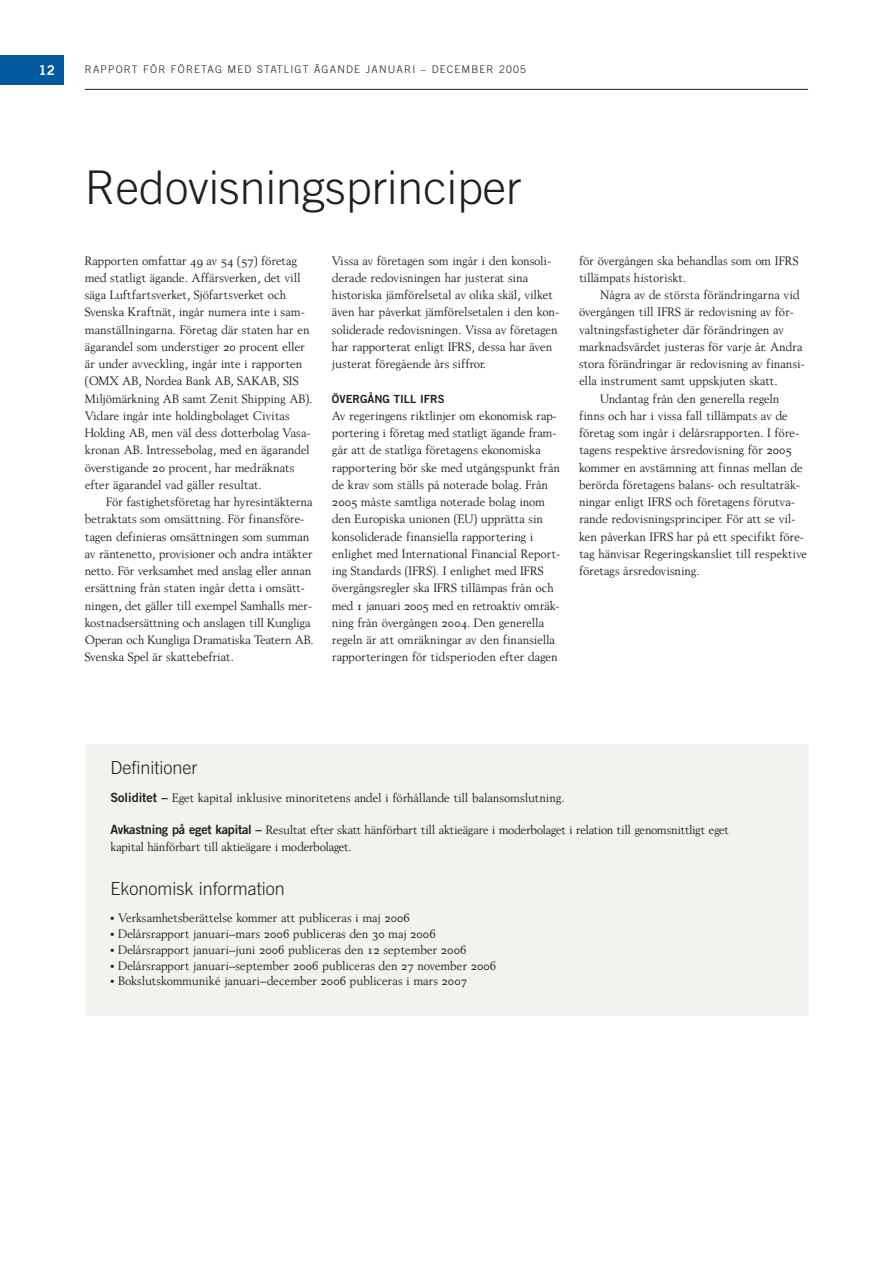
<style>
.page{position:relative;width:893px;height:1263px;background:#fff}
.page>*{position:absolute;margin:0;border:0;box-sizing:border-box;transform-origin:0 0}
.t1{font:300 46.5px "Trade Gothic";color:#231f20}
.t2{font:300 18px "Trade Gothic";color:#231f20}
.t3{font:13.5px "Trade Gothic Bold Two";color:#fff}
.t4{font:12.75px/17.2px "Berling Roman Os F";letter-spacing:-.02em;color:#231f20}
.t5{font:12.75px "Berling Roman Os F";color:#231f20}
.t6{font:11.25px "Trade Gothic Bold Two";color:#231f20}
.t7{font:300 10.5px "Trade Gothic";letter-spacing:.11em;color:#231f20}
.s1{font-family:"Trade Gothic Bold Two"}
</style>
<div class="page">
<div style="left:0;top:55px;width:64px;height:30px;background:#015a9d"></div>
<hr style="left:85px;top:89px;width:723px;height:1px;background:#231f20">
<div style="left:85px;top:744px;width:723px;height:272px;background:#f2f2ef"></div>
<p class="t3" style="left:39px;top:65px;width:18px">12</p>
<p class="t7" style="left:85px;top:66px;width:442px">RAPPORT FÖR FÖRETAG MED STATLIGT ÄGANDE JANUARI – DECEMBER 2005</p>
<h1 class="t1" style="left:85px;top:170px;width:438px">Redovisningsprinciper</h1>
<p class="t4" style="left:85px;top:253px;width:229px">Rapporten omfattar 49 av 54 (57) företag med statligt ägande. Affärsverken, det vill säga Luftfartsverket, Sjöfartsverket och Svenska Kraftnät, ingår numera inte i sam&shy;manställningarna. Företag där staten har en ägarandel som understiger 20 procent eller är under avveckling, ingår inte i rapporten (OMX AB, Nordea Bank AB, SAKAB, SIS Miljömärkning AB samt Zenit Shipping AB).<br>Vidare ingår inte holdingbolaget Civitas Holding AB, men väl dess dotterbolag Vasa&shy;kronan AB. Intressebolag, med en ägarandel överstigande 20 procent, har medräknats efter ägarandel vad gäller resultat.</p>
<p class="t4" style="left:85px;top:494px;width:230px;text-indent:21px">För fastighetsföretag har hyresintäkterna betraktats som omsättning. För finansföre&shy;tagen definieras omsättningen som summan av räntenetto, provisioner och andra intäkter netto. För verksamhet med anslag eller annan ersättning från staten ingår detta i omsätt&shy;ningen, det gäller till exempel Samhalls mer&shy;kostnadsersättning och anslagen till Kungliga Operan och Kungliga Dramatiska Teatern AB.<br>Svenska Spel är skattebefriat.</p>
<p class="t4" style="left:332px;top:253px;width:228px">Vissa av företagen som ingår i den konsoli&shy;derade redovisningen har justerat sina historiska jämförelsetal av olika skäl, vilket även har påverkat jämförelsetalen i den kon&shy;soliderade redovisningen. Vissa av företagen har rapporterat enligt IFRS, dessa har även justerat föregående års siffror.</p>
<p class="t6" style="left:332px;top:394px;width:114px">ÖVERGÅNG TILL IFRS</p>
<p class="t4" style="left:332px;top:408px;width:230px">Av regeringens riktlinjer om ekonomisk rap&shy;portering i företag med statligt ägande fram&shy;går att de statliga företagens ekonomiska rapportering bör ske med utgångspunkt från de krav som ställs på noterade bolag. Från 2005 måste samtliga noterade bolag inom den Europiska unionen (EU) upprätta sin konsoliderade finansiella rapportering i enlighet med International Financial Report&shy;ing Standards (IFRS). I enlighet med IFRS övergångsregler ska IFRS tillämpas från och med 1 januari 2005 med en retroaktiv omräk&shy;ning från övergången 2004. Den generella regeln är att omräkningar av den finansiella rapporteringen för tidsperioden efter dagen</p>
<p class="t4" style="left:579px;top:253px;width:221px">för övergången ska behandlas som om IFRS tillämpats historiskt.</p>
<p class="t4" style="left:600px;top:287px;width:201px">Några av de största förändringarna vid</p>
<p class="t4" style="left:579px;top:304px;width:216px">övergången till IFRS är redovisning av för-</p>
<p class="t4" style="left:579px;top:322px;width:206px">valtningsfastigheter där förändringen av</p>
<p class="t4" style="left:579px;top:339px;width:225px">marknadsvärdet justeras för varje år. Andra</p>
<p class="t4" style="left:579px;top:356px;width:227px">stora förändringar är redovisning av finansi-</p>
<p class="t4" style="left:579px;top:373px;width:200px">ella instrument samt uppskjuten skatt.</p>
<p class="t4" style="left:600px;top:391px;width:181px">Undantag från den generella regeln</p>
<p class="t5" style="left:579px;top:411px;width:210px">finns och har i vissa fall tillämpats av de</p>
<p class="t4" style="left:579px;top:425px;width:221px">företag som ingår i delårsrapporten. I före-</p>
<p class="t4" style="left:579px;top:442px;width:214px">tagens respektive årsredovisning för 2005</p>
<p class="t4" style="left:579px;top:460px;width:225px">kommer en avstämning att finnas mellan de</p>
<p class="t4" style="left:579px;top:477px;width:222px">berörda företagens balans- och resultaträk-</p>
<p class="t4" style="left:579px;top:494px;width:217px">ningar enligt IFRS och företagens förutva-</p>
<p class="t4" style="left:579px;top:511px;width:218px">rande redovisningsprinciper. För att se vil-</p>
<p class="t4" style="left:579px;top:529px;width:226px">ken påverkan IFRS har på ett specifikt före-</p>
<p class="t4" style="left:579px;top:546px;width:229px">tag hänvisar Regeringskansliet till respektive</p>
<p class="t4" style="left:579px;top:563px;width:122px">företags årsredovisning.</p>
<h2 class="t2" style="left:110px;top:761px;width:88px">Definitioner</h2>
<p class="t4" style="left:110px;top:790px;width:455px"><span class="s1">Soliditet –</span> Eget kapital inklusive minoritetens andel i förhållande till balansomslutning.</p>
<p class="t4" style="left:110px;top:822px;width:620px"><span class="s1">Avkastning på eget kapital –</span> Resultat efter skatt hänförbart till aktieägare i moderbolaget i relation till genomsnittligt eget kapital hänförbart till aktieägare i moderbolaget.</p>
<h2 class="t2" style="left:110px;top:882px;width:176px">Ekonomisk information</h2>
<p class="t4" style="left:110px;top:911px;width:301px">• Verksamhetsberättelse kommer att publiceras i maj 2006</p>
<p class="t4" style="left:110px;top:926px;width:327px">• Delårsrapport januari–mars 2006 publiceras den 30 maj 2006</p>
<p class="t4" style="left:110px;top:942px;width:357px">• Delårsrapport januari–juni 2006 publiceras den 12 september 2006</p>
<p class="t4" style="left:110px;top:958px;width:387px">• Delårsrapport januari–september 2006 publiceras den 27 november 2006</p>
<p class="t4" style="left:110px;top:974px;width:358px">• Bokslutskommuniké januari–december 2006 publiceras i mars 2007</p>
</div>
